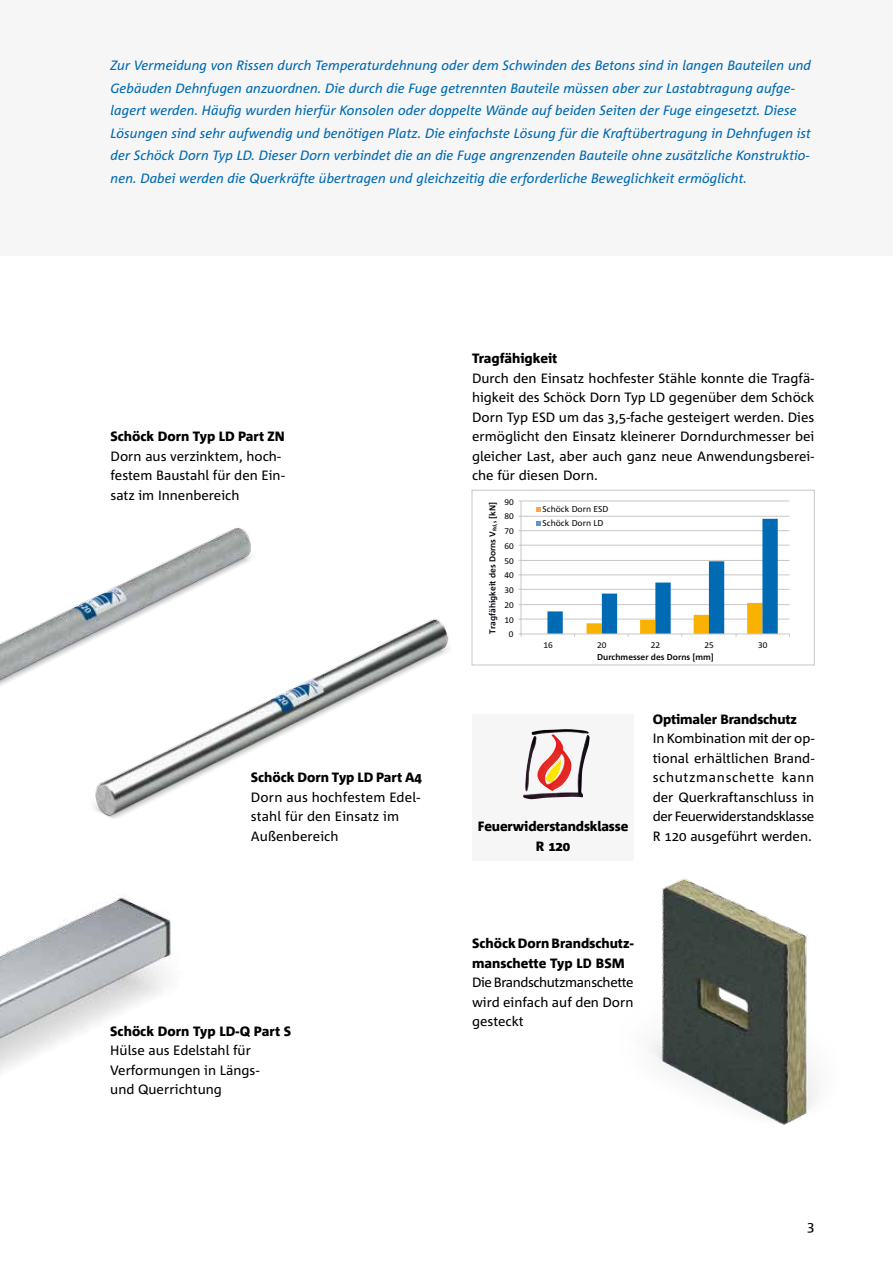
<style>
.page{position:relative;width:893px;height:1263px;background:#fff}
.page>*{position:absolute;margin:0;border:0;box-sizing:border-box;transform-origin:0 0}
.t1{font:13.5px/19.5px "Corpid E1 s";color:#000;text-align:justify}
.t2{font:italic 13.5px/22.5px "Corpid E1 s";color:#006ab3}
.t3{font:800 13.5px/19.5px "Corpid E1 s";color:#000}
.t4{font:8.55px/14.2px "Corpid E1 s";color:#05080d}
.t5{font:700 8.55px "Corpid E1 s";color:#05080d}
</style>
<div class="page">
<hr style="left:521px;top:619px;width:268px;height:1px;background:#c6c7c8">
<hr style="left:521px;top:604px;width:268px;height:1px;background:#c6c7c8">
<hr style="left:521px;top:589px;width:268px;height:1px;background:#c6c7c8">
<hr style="left:521px;top:574px;width:268px;height:1px;background:#c6c7c8">
<hr style="left:521px;top:560px;width:268px;height:1px;background:#c6c7c8">
<hr style="left:521px;top:545px;width:268px;height:1px;background:#c6c7c8">
<hr style="left:521px;top:530px;width:268px;height:1px;background:#c6c7c8">
<hr style="left:521px;top:516px;width:268px;height:1px;background:#c6c7c8">
<hr style="left:521px;top:501px;width:268px;height:1px;background:#c6c7c8">
<hr style="left:521px;top:501px;width:1px;height:133px;background:#c6c7c8">
<hr style="left:521px;top:634px;width:268px;height:1px;background:#c6c7c8">
<svg style="left:547px;top:519px;width:231px;height:118px"></svg>
<svg style="left:536px;top:507px;width:5px;height:5px"></svg>
<svg style="left:536px;top:522px;width:5px;height:4px"></svg>
<div style="left:472px;top:490px;width:343px;height:175px;border:1px solid #c6c7c8"></div>
<div style="left:0;top:0;width:893px;height:255px;background:#f6f6f6"></div>
<div style="left:472px;top:714px;width:162px;height:146px;background:#f6f6f6"></div>
<img style="left:523px;top:729px;width:67px;height:70px">
<img style="left:0;top:528px;width:252px;height:158px">
<img style="left:80px;top:586px;width:435px;height:233px">
<img style="left:0;top:897px;width:171px;height:174px">
<img style="left:650px;top:878px;width:168px;height:247px">
<p class="t2" style="left:111px;top:54px;width:702px">Zur Vermeidung von Rissen durch Temperaturdehnung oder dem Schwinden des Betons sind in langen Bauteilen und Gebäuden Dehnfugen anzuordnen. Die durch die Fuge getrennten Bauteile müssen aber zur Lastabtragung aufge&shy;lagert werden. Häufig wurden hierfür Konsolen oder doppelte Wände auf beiden Seiten der Fuge eingesetzt. Diese Lösungen sind sehr aufwendig und benötigen Platz. Die einfachste Lösung für die Kraftübertragung in Dehnfugen ist der Schöck Dorn Typ LD. Dieser Dorn verbindet die an die Fuge angrenzenden Bauteile ohne zusätzliche Konstruktio&shy;nen. Dabei werden die Querkräfte übertragen und gleichzeitig die erforderliche Beweglichkeit ermöglicht.</p>
<p class="t3" style="left:111px;top:426px;width:176px">Schöck Dorn Typ LD Part ZN</p>
<p class="t1" style="left:111px;top:446px;width:176px;text-align:left">Dorn aus verzinktem, hoch&shy;festem Baustahl für den Ein&shy;satz im Innenbereich</p>
<p class="t3" style="left:251px;top:767px;width:173px">Schöck Dorn Typ LD Part A4</p>
<p class="t1" style="left:251px;top:787px;width:171px;text-align:left">Dorn aus hochfestem Edel&shy;stahl für den Einsatz im<br>Außenbereich</p>
<p class="t3" style="left:110px;top:1021px;width:182px">Schöck Dorn Typ LD-Q Part S</p>
<p class="t1" style="left:110px;top:1040px;width:151px;text-align:left">Hülse aus Edelstahl für<br>Verformungen in Längs&shy;und Querrichtung</p>
<p class="t3" style="left:472px;top:348px;width:87px">Tragfähigkeit</p>
<p class="t1" style="left:472px;top:368px;width:344px">Durch den Einsatz hochfester Stähle konnte die Tragfä&shy;higkeit des Schöck Dorn Typ LD gegenüber dem Schöck Dorn Typ ESD um das 3,5-fache gesteigert werden. Dies ermöglicht den Einsatz kleinerer Dorndurchmesser bei gleicher Last, aber auch ganz neue Anwendungsberei&shy;che für diesen Dorn.</p>
<p class="t4" style="left:504px;top:494px;width:11px">90</p>
<p class="t5" style="left:487px;top:634px;width:133px;rotate:-90deg">Tragfähigkeit des Dorns V<sub>Rd,s</sub> [kN]</p>
<p class="t4" style="left:504px;top:509px;width:11px">80</p>
<p class="t4" style="left:504px;top:524px;width:11px">70</p>
<p class="t4" style="left:504px;top:538px;width:11px">60</p>
<p class="t4" style="left:504px;top:553px;width:11px">50</p>
<p class="t4" style="left:504px;top:568px;width:11px">40</p>
<p class="t4" style="left:504px;top:583px;width:11px">30</p>
<p class="t4" style="left:504px;top:597px;width:11px">20</p>
<p class="t4" style="left:504px;top:612px;width:11px">10</p>
<p class="t4" style="left:509px;top:627px;width:6px">0</p>
<p class="t4" style="left:542px;top:501px;width:67px">Schöck Dorn ESD<br>Schöck Dorn LD</p>
<p class="t4" style="left:543px;top:637px;width:11px">16</p>
<p class="t4" style="left:597px;top:637px;width:11px">20</p>
<p class="t4" style="left:651px;top:637px;width:11px">22</p>
<p class="t4" style="left:705px;top:637px;width:11px">25</p>
<p class="t4" style="left:758px;top:637px;width:11px">30</p>
<p class="t5" style="left:597px;top:652px;width:118px">Durchmesser des Dorns [mm]</p>
<p class="t3" style="left:478px;top:816px;width:152px;text-align:center">Feuerwiderstandsklasse<br>R 120</p>
<p class="t3" style="left:653px;top:709px;width:146px">Optimaler Brandschutz</p>
<p class="t1" style="left:653px;top:728px;width:163px">In Kombination mit der op&shy;tional erhältlichen Brand&shy;schutzmanschette kann der Querkraftanschluss in der Feuerwiderstandsklasse R 120 ausgeführt werden.</p>
<p class="t3" style="left:472px;top:933px;width:163px">Schöck Dorn Brandschutz&shy;manschette Typ LD BSM</p>
<p class="t1" style="left:472px;top:972px;width:163px">Die Brandschutzmanschette wird einfach auf den Dorn gesteckt</p>
<p class="t1" style="left:807px;top:1216px;width:9px">3</p>
</div>
